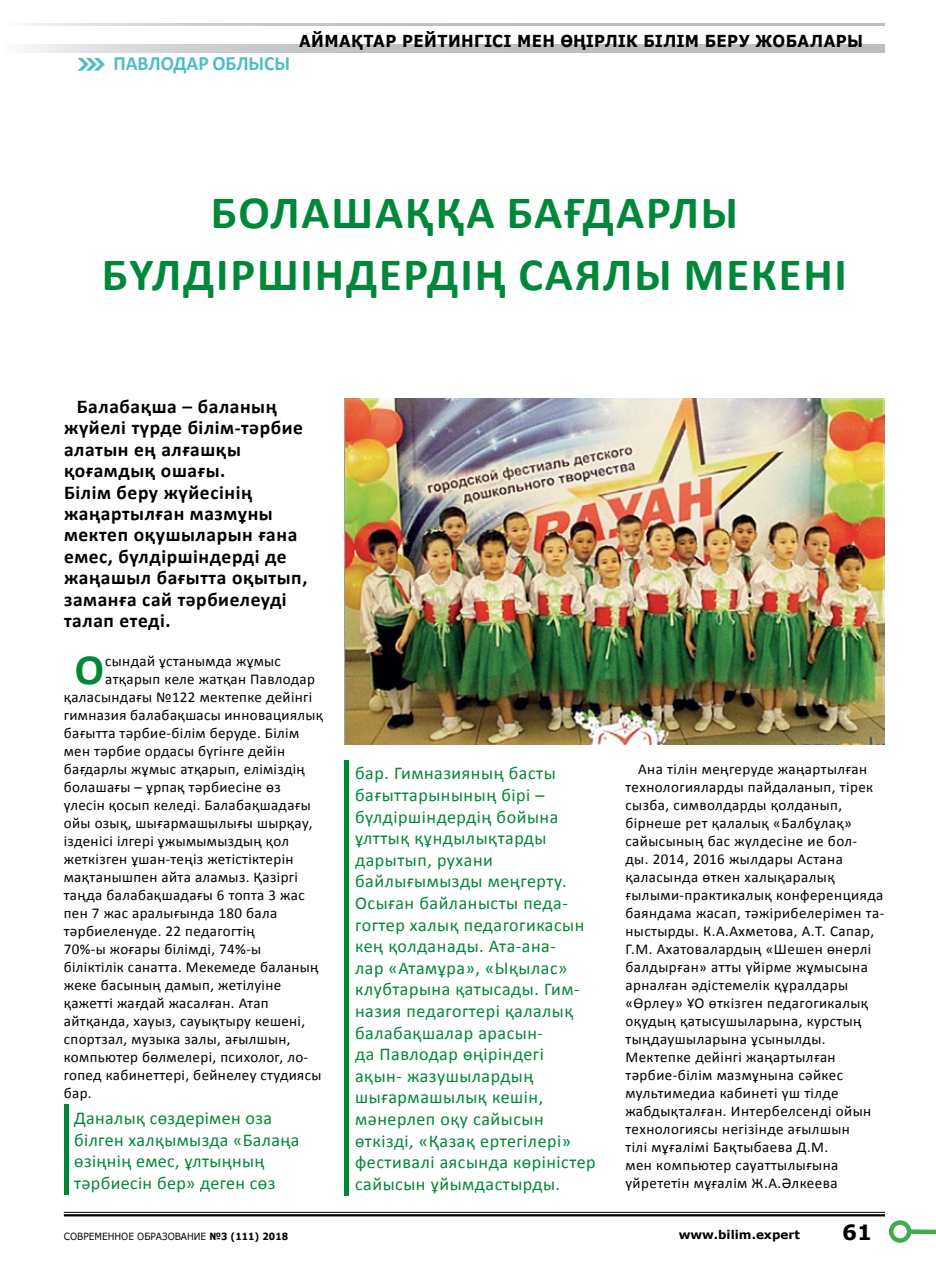
<style>
.page{position:relative;width:936px;height:1263px;background:#fff}
.page>*{position:absolute;margin:0;border:0;box-sizing:border-box;transform-origin:0 0}
.t1{font:700 46.5px/61.5px "Calibri";letter-spacing:.04em;color:#008739;text-align:center}
.t2{font:700 43.35px "Calibri";color:#008739}
.t3{font:700 21px "Verdana";color:#000}
.t4{font:700 20.25px "Calibri";color:#4cbec4;scale:.96 1}
.t5{font:700 19.5px/21.5px "Calibri";letter-spacing:.03em;color:#000}
.t6{font:18px/21.6px "Calibri";letter-spacing:.03em;color:#008739}
.t7{font:700 16.5px "Verdana";letter-spacing:.03em;color:#000;scale:.91 1}
.t8{font:15px/18px "Calibri";letter-spacing:.025em;color:#000}
.t9{font:700 12px "Verdana";color:#000}
.t10{font:9.9px "Verdana";color:#000;scale:.91 1}
.s1{font-weight:700}
</style>
<div class="page">
<div style="left:344px;top:760px;width:5px;height:436px;background:#008739"></div>
<hr style="left:64px;top:1105px;width:4px;height:90px;background:#008739">
<img style="left:344px;top:398px;width:540px;height:346px">
<svg style="left:78px;top:58px;width:27px;height:13px"></svg>
<hr style="left:64px;top:1212px;width:820px;height:1px;background:#000">
<hr style="left:64px;top:1214px;width:820px;height:2px;background:#000">
<div style="left:909px;top:1229px;width:26px;height:5px;background:#41ad49"></div>
<div style="left:888px;top:1220px;width:23px;height:23px;border:4px solid #41ad49;border-radius:50%"></div>
<svg style="left:29px;top:44px;width:855px;height:8px;background:#c5c6c8"></svg>
<hr style="left:4px;top:23px;width:880px;height:3px;background:#bcbec0">
<h3 class="t4" style="left:113px;top:50px;width:185px">ПАВЛОДАР ОБЛЫСЫ</h3>
<p class="t7" style="left:299px;top:29px;width:621px">АЙМАҚТАР РЕЙТИНГІСІ МЕН ӨҢІРЛІК БІЛІМ БЕРУ ЖОБАЛАРЫ</p>
<h1 class="t1" style="left:102px;top:182px;width:746px">БОЛАШАҚҚА БАҒДАРЛЫ<br>БҮЛДІРШІНДЕРДІҢ САЯЛЫ МЕКЕНІ</h1>
<h3 class="t5" style="left:64px;top:395px;width:245px;text-indent:13px">Балабақша – баланың жүйелі түрде білім-тәрбие алатын ең алғашқы қоғамдық ошағы.<br>Білім беру жүйесінің жаңартылған мазмұны мектеп оқушыларын ғана емес, бүлдіршіндерді де жаңашыл бағытта оқытып, заманға сай тәрбиелеуді талап етеді.</h3>
<h2 class="t2" style="left:75px;top:642px;width:31px">О</h2>
<p class="t8" style="left:105px;top:652px;width:177px">сындай ұстанымда жұмыс</p>
<p class="t8" style="left:105px;top:670px;width:211px">атқарып келе жатқан Павлодар</p>
<p class="t8" style="left:64px;top:688px;width:250px">қаласындағы №122 мектепке дейінгі</p>
<p class="t8" style="left:64px;top:706px;width:261px">гимназия балабақшасы инновациялық</p>
<p class="t8" style="left:64px;top:724px;width:237px">бағытта тәрбие-білім беруде. Білім</p>
<p class="t8" style="left:64px;top:742px;width:223px">мен тәрбие ордасы бүгінге дейін</p>
<p class="t8" style="left:64px;top:760px;width:242px">бағдарлы жұмыс атқарып, еліміздің</p>
<p class="t8" style="left:64px;top:778px;width:218px">болашағы – ұрпақ тәрбиесіне өз</p>
<p class="t8" style="left:64px;top:796px;width:248px">үлесін қосып келеді. Балабақшадағы</p>
<p class="t8" style="left:64px;top:814px;width:250px">ойы озық, шығармашылығы шырқау,</p>
<p class="t8" style="left:64px;top:832px;width:227px">ізденісі ілгері ұжымымыздың қол</p>
<p class="t8" style="left:64px;top:850px;width:231px">жеткізген ұшан-теңіз жетістіктерін</p>
<p class="t8" style="left:64px;top:868px;width:235px">мақтанышпен айта аламыз. Қазіргі</p>
<p class="t8" style="left:64px;top:886px;width:242px">таңда балабақшадағы 6 топта 3 жас</p>
<p class="t8" style="left:64px;top:904px;width:215px">пен 7 жас аралығында 180 бала</p>
<p class="t8" style="left:64px;top:922px;width:192px">тәрбиеленуде. 22 педагогтің</p>
<p class="t8" style="left:64px;top:940px;width:199px">70%-ы жоғары білімді, 74%-ы</p>
<p class="t8" style="left:64px;top:958px;width:256px">біліктілік санатта. Мекемеде баланың</p>
<p class="t8" style="left:64px;top:976px;width:219px">жеке басының дамып, жетілуіне</p>
<p class="t8" style="left:64px;top:994px;width:206px">қажетті жағдай жасалған. Атап</p>
<p class="t8" style="left:64px;top:1012px;width:243px">айтқанда, хауыз, сауықтыру кешені,</p>
<p class="t8" style="left:64px;top:1030px;width:228px">спортзал, музыка залы, ағылшын,</p>
<p class="t8" style="left:64px;top:1048px;width:246px">компьютер бөлмелері, психолог, ло-</p>
<p class="t8" style="left:64px;top:1066px;width:259px">гопед кабинеттері, бейнелеу студиясы</p>
<p class="t8" style="left:64px;top:1084px;width:29px">бар.</p>
<p class="t6" style="left:74px;top:1107px;width:226px">Даналық сөздерімен оза білген халқымызда «Балаңа өзіңнің емес, ұлтыңның тәрбиесін бер» деген сөз</p>
<p class="t6" style="left:355px;top:763px;width:242px">бар. Гимназияның басты бағыттарынының бірі – бүлдіршіндердің бойына ұлттық құндылықтарды дарытып, рухани байлығымызды меңгерту.<br>Осыған байланысты педа&shy;гогтер халық педагогикасын кең қолданады. Ата-ана-<br>лар «Атамұра», «Ықылас» клубтарына қатысады. Гим&shy;назия педагогтері қалалық балабақшалар арасын-<br>да Павлодар өңіріндегі<br>ақын- жазушылардың шығармашылық кешін, мәнерлеп оқу сайысын өткізді, «Қазақ ертегілері» фестивалі аясында көріністер сайысын ұйымдастырды.</p>
<p class="t8" style="left:625px;top:760px;width:260px;text-indent:13px">Ана тілін меңгеруде жаңартылған технологияларды пайдаланып, тірек сызба, символдарды қолданып, бірнеше рет қалалық «Балбұлақ» сайысының бас жүлдесіне ие бол-<br>ды. 2014, 2016 жылдары Астана қаласында өткен халықаралық ғылыми-практикалық конференцияда баяндама жасап, тәжірибелерімен та&shy;ныстырды. К.А.Ахметова, А.Т. Сапар,<br>Г.М. Ахатовалардың «Шешен өнерлі балдырған» атты үйірме жұмысына арналған әдістемелік құралдары «Өрлеу» ҰО өткізген педагогикалық оқудың қатысушыларына, курстың тыңдаушыларына ұсынылды.<br>Мектепке дейінгі жаңартылған тәрбие-білім мазмұнына сәйкес мультимедиа кабинеті үш тілде жабдықталған. Интербелсенді ойын технологиясы негізінде ағылшын<br>тілі мұғалімі Бақтыбаева Д.М.<br>мен компьютер сауаттылығына үйрететін мұғалім Ж.А.Әлкеева</p>
<p class="t10" style="left:64px;top:1229px;width:248px">СОВРЕМЕННОЕ ОБРАЗОВАНИЕ <span class="s1">№3 (111) 2018</span></p>
<p class="t9" style="left:678px;top:1226px;width:123px">www.bilim.expert</p>
<h3 class="t3" style="left:842px;top:1217px;width:31px">61</h3>
</div>
